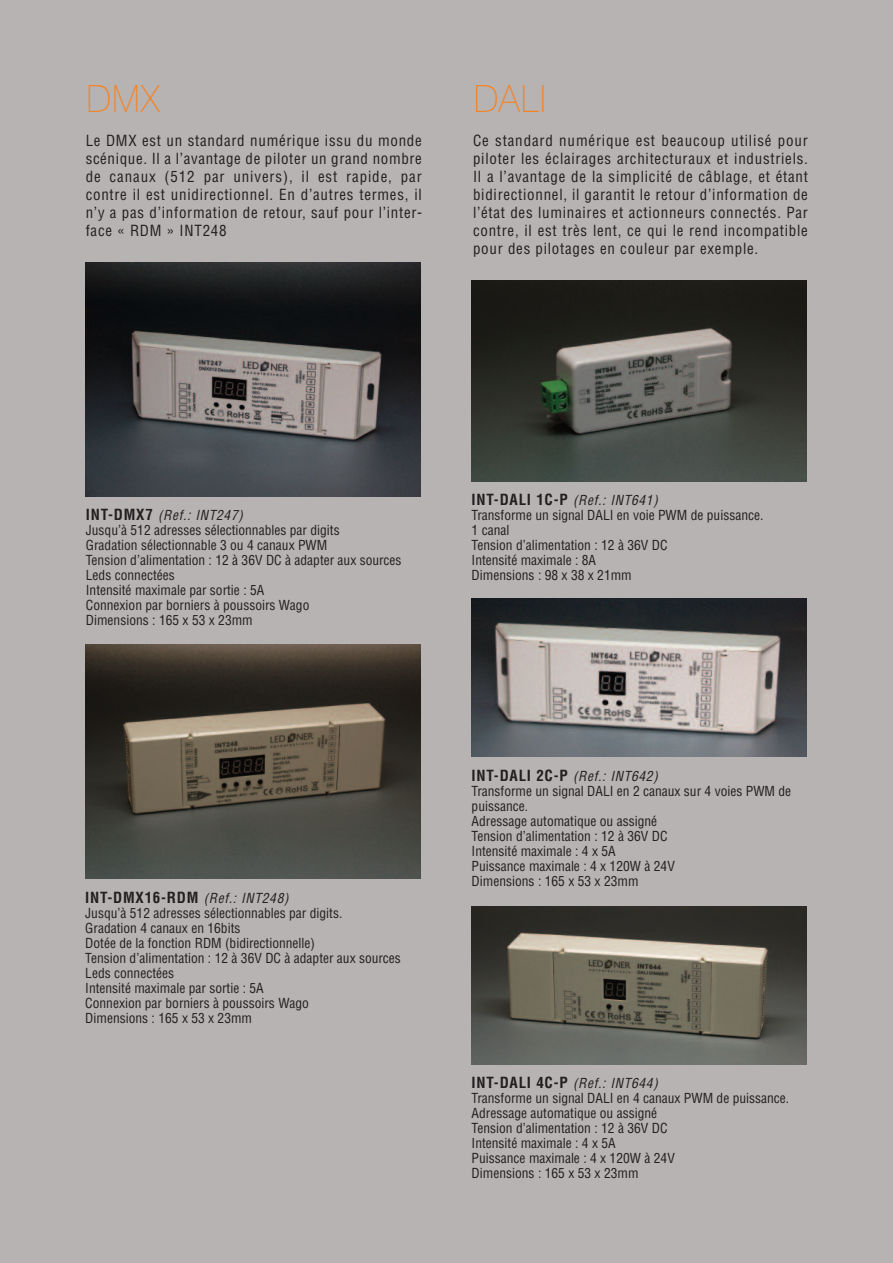
<style>
.page{position:relative;width:893px;height:1263px;background:#b7b3b3}
.page>*{position:absolute;margin:0;border:0;box-sizing:border-box;transform-origin:0 0}
.t1{font:37.5px "Swiss 721 Th PFL";color:#f58220}
.t2{font:condensed 15px/18px "Helvetica";letter-spacing:.05em;color:#231f20;text-align:justify}
.t3{font:700 condensed 15px "Helvetica";letter-spacing:.05em;color:#231f20}
.t4{font:condensed 13.5px/15px "Helvetica";color:#231f20}
.s1{font-weight:700;font-size:15px}
.s2{font-style:italic}
.s3{font-weight:400;font-style:italic;font-size:13.5px}
</style>
<div class="page">
<img style="left:86px;top:262px;width:335px;height:234px">
<img style="left:85px;top:644px;width:335px;height:235px">
<img style="left:471px;top:281px;width:335px;height:200px">
<img style="left:471px;top:599px;width:335px;height:158px">
<img style="left:471px;top:906px;width:335px;height:158px">
<h1 class="t1" style="left:86px;top:85px;width:76px">DMX</h1>
<p class="t2" style="left:86px;top:132px;width:338px">Le DMX est un standard numérique issu du monde scénique. Il a l’avantage de piloter un grand nombre de canaux (512 par univers), il est rapide, par contre il est unidirectionnel. En d’autres termes, il n’y a pas d’information de retour, sauf pour l’inter&shy;face « RDM » INT248</p>
<h1 class="t1" style="left:473px;top:85px;width:75px">DALI</h1>
<p class="t2" style="left:473px;top:132px;width:336px">Ce standard numérique est beaucoup utilisé pour piloter les éclairages architecturaux et industriels.<br>Il a l’avantage de la simplicité de câblage, et étant bidirectionnel, il garantit le retour d’information de l’état des luminaires et actionneurs connectés. Par contre, il est très lent, ce qui le rend incompatible pour des pilotages en couleur par exemple.</p>
<p class="t4" style="left:86px;top:508px;width:317px"><span class="s1">I N T- D M X 7</span> <span class="s2">(Ref.: INT247)<br></span>Jusqu’à 512 adresses sélectionnables par digits<br>Gradation sélectionnable 3 ou 4 canaux PWM<br>Tension d’alimentation : 12 à 36V DC à adapter aux sources Leds connectées<br>Intensité maximale par sortie : 5A<br>Connexion par borniers à poussoirs Wago<br>Dimensions : 165 x 53 x 23mm</p>
<p class="t3" style="left:85px;top:889px;width:205px">INT-DMX16-RDM <span class="s3">(Ref.: INT248)</span></p>
<p class="t4" style="left:85px;top:905px;width:317px">Jusqu’à 512 adresses sélectionnables par digits.<br>Gradation 4 canaux en 16bits<br>Dotée de la fonction RDM (bidirectionnelle)<br>Tension d’alimentation : 12 à 36V DC à adapter aux sources Leds connectées<br>Intensité maximale par sortie : 5A<br>Connexion par borniers à poussoirs Wago<br>Dimensions : 165 x 53 x 23mm</p>
<p class="t4" style="left:472px;top:493px;width:293px"><span class="s1">INT-DALI 1C-P</span> <span class="s2">(Ref.: INT641)<br></span>Transforme un signal DALI en voie PWM de puissance.<br>1 canal<br>Tension d’alimentation : 12 à 36V DC<br>Intensité maximale : 8A<br>Dimensions : 98 x 38 x 21mm</p>
<p class="t4" style="left:472px;top:769px;width:321px"><span class="s1">INT-DALI 2C-P</span> <span class="s2">(Ref.: INT642)<br></span>Transforme un signal DALI en 2 canaux sur 4 voies PWM de puissance.<br>Adressage automatique ou assigné<br>Tension d’alimentation : 12 à 36V DC<br>Intensité maximale : 4 x 5A<br>Puissance maximale : 4 x 120W à 24V<br>Dimensions : 165 x 53 x 23mm</p>
<p class="t4" style="left:472px;top:1076px;width:319px"><span class="s1">INT-DALI 4C-P</span> <span class="s2">(Ref.: INT644)<br></span>Transforme un signal DALI en 4 canaux PWM de puissance.<br>Adressage automatique ou assigné<br>Tension d’alimentation : 12 à 36V DC<br>Intensité maximale : 4 x 5A<br>Puissance maximale : 4 x 120W à 24V<br>Dimensions : 165 x 53 x 23mm</p>
</div>
